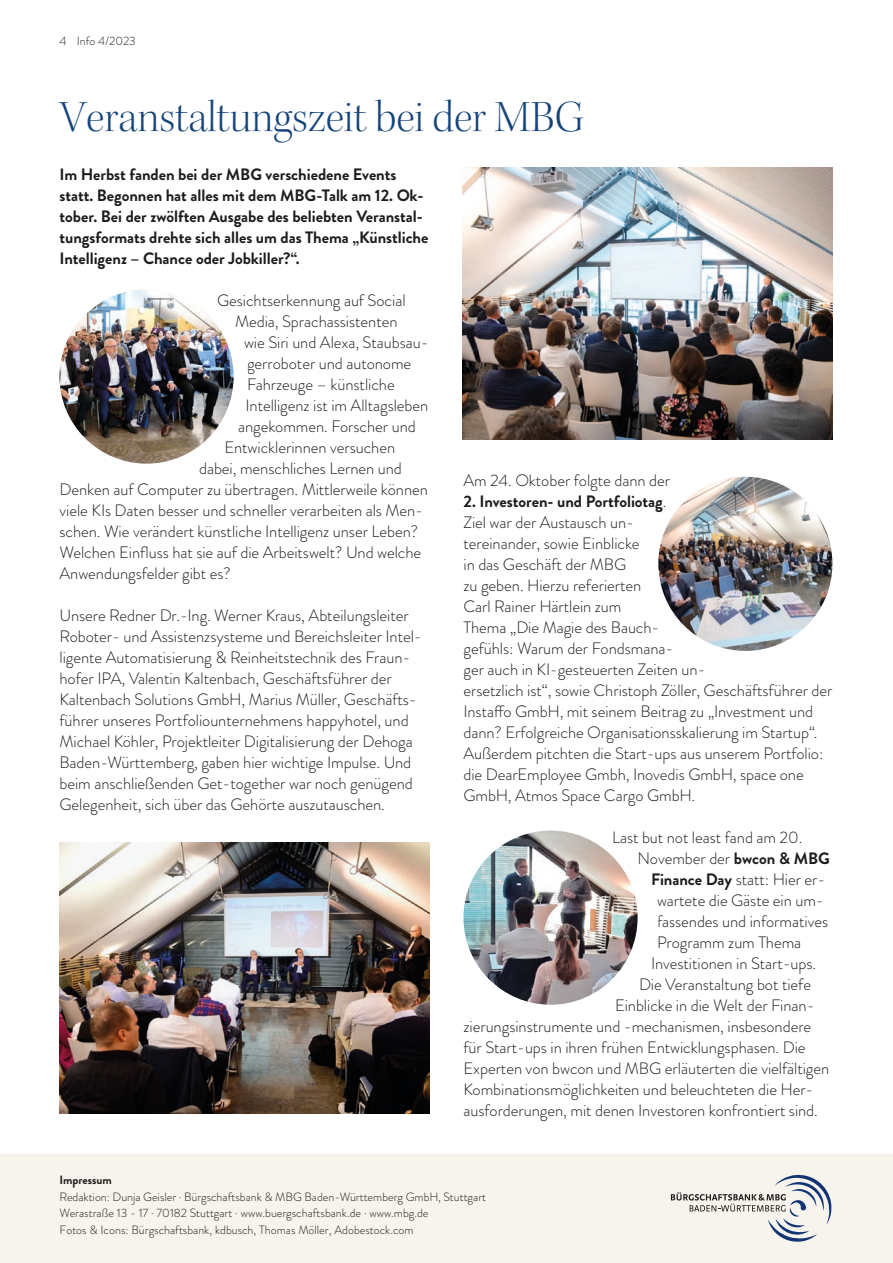
<style>
.page{position:relative;width:893px;height:1263px;background:#fff}
.page>*{position:absolute;margin:0;border:0;box-sizing:border-box;transform-origin:0 0}
.t1{font:45px "Kepler Std Light Disp";color:#15447b}
.t2{font:300 16.5px/21px "Brandon Grotesque";letter-spacing:-.005em;color:#1d1d1b}
.t3{font:700 16.5px/21px "Brandon Grotesque";letter-spacing:-.005em;color:#1d1d1b}
.t4{font:300 12px/16.5px "Brandon Grotesque";color:#1d1d1b}
.t5{font:700 12px "Brandon Grotesque";color:#1d1d1b}
.s1{font-weight:700}
</style>
<div class="page">
<div style="left:0;top:1154px;width:893px;height:109px;background:#f7f3ed"></div>
<svg style="left:671px;top:1175px;width:160px;height:67px"></svg>
<img style="left:60px;top:290px;width:174px;height:174px;border-radius:87px">
<img style="left:658px;top:477px;width:174px;height:174px;border-radius:87px">
<img style="left:463px;top:831px;width:175px;height:174px;border-radius:87px">
<img style="left:60px;top:842px;width:369px;height:271px">
<img style="left:463px;top:168px;width:369px;height:271px">
<p class="t4" style="left:60px;top:32px;width:78px">4 Info 4/2023</p>
<h1 class="t1" style="left:60px;top:91px;width:526px">Veranstaltungszeit bei der MBG</h1>
<p class="t3" style="left:60px;top:164px;width:370px">Im Herbst fanden bei der MBG verschiedene Events statt. Begonnen hat alles mit dem MBG-Talk am 12. Ok&shy;tober. Bei der zwölften Ausgabe des beliebten Veranstal&shy;tungsformats drehte sich alles um das Thema „Künstliche Intelligenz – Chance oder Jobkiller?“.</p>
<p class="t2" style="left:217px;top:289px;width:190px">Gesichtserkennung auf Social</p>
<p class="t2" style="left:235px;top:310px;width:164px">Media, Sprachassistenten</p>
<p class="t2" style="left:244px;top:331px;width:186px">wie Siri und Alexa, Staubsau-</p>
<p class="t2" style="left:247px;top:352px;width:166px">gerroboter und autonome</p>
<p class="t2" style="left:247px;top:373px;width:149px">Fahrzeuge – künstliche</p>
<p class="t2" style="left:246px;top:394px;width:184px">Intelligenz ist im Alltagsleben</p>
<p class="t2" style="left:238px;top:415px;width:179px">angekommen. Forscher und</p>
<p class="t2" style="left:225px;top:436px;width:172px">Entwicklerinnen versuchen</p>
<p class="t2" style="left:199px;top:457px;width:204px">dabei, menschliches Lernen und</p>
<p class="t2" style="left:60px;top:478px;width:370px">Denken auf Computer zu übertragen. Mittlerweile können</p>
<p class="t2" style="left:60px;top:499px;width:365px">viele KIs Daten besser und schneller verarbeiten als Men-</p>
<p class="t2" style="left:60px;top:520px;width:360px">schen. Wie verändert künstliche Intelligenz unser Leben?</p>
<p class="t2" style="left:60px;top:541px;width:363px">Welchen Einfluss hat sie auf die Arbeitswelt? Und welche</p>
<p class="t2" style="left:60px;top:562px;width:173px">Anwendungsfelder gibt es?</p>
<p class="t2" style="left:60px;top:604px;width:364px">Unsere Redner Dr.-Ing. Werner Kraus, Abteilungsleiter Roboter- und Assistenzsysteme und Bereichsleiter Intel&shy;ligente Automatisierung &amp; Reinheitstechnik des Fraun&shy;hofer IPA, Valentin Kaltenbach, Geschäftsführer der Kaltenbach Solutions GmbH, Marius Müller, Geschäfts&shy;führer unseres Portfoliounternehmens happyhotel, und Michael Köhler, Projektleiter Digitalisierung der Dehoga Baden-Württemberg, gaben hier wichtige Impulse. Und beim anschließenden Get-together war noch genügend Gelegenheit, sich über das Gehörte auszutauschen.</p>
<p class="t2" style="left:463px;top:470px;width:208px">Am 24. Oktober folgte dann der</p>
<p class="t2" style="left:463px;top:491px;width:371px"><span class="s1">2. Investoren- und Portfoliotag</span>.<br>Ziel war der Austausch un-<br>tereinander, sowie Einblicke<br>in das Geschäft der MBG<br>zu geben. Hierzu referierten<br>Carl Rainer Härtlein zum<br>Thema „Die Magie des Bauch-<br>gefühls: Warum der Fondsmana-<br>ger auch in KI-gesteuerten Zeiten un-<br>ersetzlich ist“, sowie Christoph Zöller, Geschäftsführer der Instaffo GmbH, mit seinem Beitrag zu „Investment und dann? Erfolgreiche Organisationsskalierung im Startup“.<br>Außerdem pitchten die Start-ups aus unserem Portfolio: die DearEmployee Gmbh, Inovedis GmbH, space one GmbH, Atmos Space Cargo GmbH.</p>
<p class="t2" style="left:612px;top:827px;width:192px">Last but not least fand am 20.</p>
<p class="t2" style="left:637px;top:848px;width:194px">November der <span class="s1">bwcon &amp; MBG</span></p>
<p class="t2" style="left:651px;top:869px;width:176px"><span class="s1">Finance Day</span> statt: Hier er-</p>
<p class="t2" style="left:657px;top:890px;width:168px">wartete die Gäste ein um-</p>
<p class="t2" style="left:657px;top:911px;width:173px">fassendes und informatives</p>
<p class="t2" style="left:657px;top:932px;width:146px">Programm zum Thema</p>
<p class="t2" style="left:651px;top:953px;width:167px">Investitionen in Start-ups.</p>
<p class="t2" style="left:639px;top:974px;width:174px">Die Veranstaltung bot tiefe</p>
<p class="t2" style="left:615px;top:995px;width:201px">Einblicke in die Welt der Finan-</p>
<p class="t2" style="left:463px;top:1016px;width:349px">zierungsinstrumente und -mechanismen, insbesondere</p>
<p class="t2" style="left:463px;top:1037px;width:344px">für Start-ups in ihren frühen Entwicklungsphasen. Die</p>
<p class="t2" style="left:463px;top:1058px;width:367px">Experten von bwcon und MBG erläuterten die vielfältigen</p>
<p class="t2" style="left:463px;top:1079px;width:351px">Kombinationsmöglichkeiten und beleuchteten die Her-</p>
<p class="t2" style="left:463px;top:1100px;width:356px">ausforderungen, mit denen Investoren konfrontiert sind.</p>
<p class="t5" style="left:60px;top:1172px;width:54px">Impressum</p>
<p class="t4" style="left:60px;top:1188px;width:428px">Redaktion: Dunja Geisler . Bürgschaftsbank &amp; MBG Baden-Württemberg GmbH, Stuttgart<br>Werastraße 13 - 17 . 70182 Stuttgart . www.buergschaftsbank.de . www.mbg.de<br>Fotos &amp; Icons: Bürgschaftsbank, kdbusch, Thomas Möller, Adobestock.com</p>
</div>
